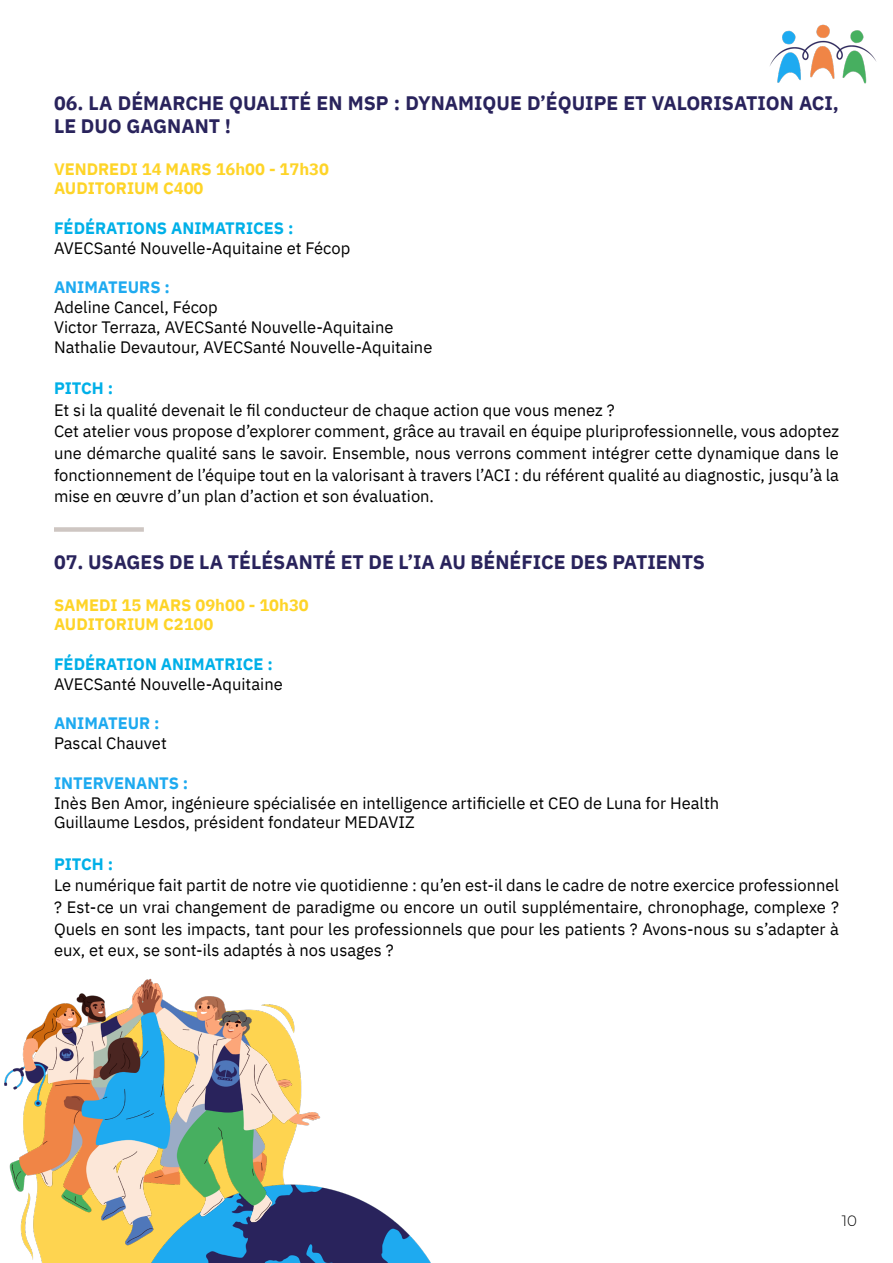
<style>
.page{position:relative;width:893px;height:1263px;background:#fff}
.page>*{position:absolute;margin:0;border:0;box-sizing:border-box;transform-origin:0 0}
.t1{font:700 19.5px/23.4px "IBM Plex Sans";color:#29235c}
.t2{font:16.5px/21.6px "IBM Plex Sans";color:#000}
.t3{font:700 16.5px/19.8px "IBM Plex Sans";color:#fed428}
.t4{font:700 16.5px "IBM Plex Sans";color:#00b0e8}
.t5{font:700 16.5px "IBM Plex Sans";color:#1eaaf0}
.t6{font:300 15px "Montserrat";color:#000}
</style>
<div class="page">
<img style="left:770px;top:24px;width:107px;height:60px">
<img style="left:125px;top:1188px;width:306px;height:75px">
<img style="left:4px;top:978px;width:324px;height:273px">
<div style="left:54px;top:527px;width:90px;height:5px;background:#cec6c2"></div>
<p class="t1" style="left:54px;top:90px;width:786px">06. LA DÉMARCHE QUALITÉ EN MSP : DYNAMIQUE D’ÉQUIPE ET VALORISATION ACI,<br>LE DUO GAGNANT !</p>
<p class="t3" style="left:54px;top:157px;width:276px">VENDREDI 14 MARS 16h00 - 17h30<br>AUDITORIUM C400</p>
<p class="t4" style="left:54px;top:215px;width:241px">FÉDÉRATIONS ANIMATRICES :</p>
<p class="t2" style="left:54px;top:236px;width:298px">AVECSanté Nouvelle-Aquitaine et Fécop</p>
<p class="t5" style="left:54px;top:274px;width:117px">ANIMATEURS :</p>
<p class="t2" style="left:54px;top:296px;width:380px;line-height:19.8px">Adeline Cancel, Fécop<br>Victor Terraza, AVECSanté Nouvelle-Aquitaine<br>Nathalie Devautour, AVECSanté Nouvelle-Aquitaine</p>
<p class="t4" style="left:54px;top:375px;width:61px">PITCH :</p>
<p class="t2" style="left:54px;top:398px;width:786px">Et si la qualité devenait le fil conducteur de chaque action que vous menez ?<br>Cet atelier vous propose d’explorer comment, grâce au travail en équipe pluriprofessionnelle, vous adoptez une démarche qualité sans le savoir. Ensemble, nous verrons comment intégrer cette dynamique dans le fonctionnement de l’équipe tout en la valorisant à travers l’ACI : du référent qualité au diagnostic, jusqu’à la mise en œuvre d’un plan d’action et son évaluation.</p>
<p class="t1" style="left:54px;top:549px;width:652px">07. USAGES DE LA TÉLÉSANTÉ ET DE L’IA AU BÉNÉFICE DES PATIENTS</p>
<p class="t3" style="left:54px;top:593px;width:256px">SAMEDI 15 MARS 09h00 - 10h30<br>AUDITORIUM C2100</p>
<p class="t4" style="left:54px;top:651px;width:220px">FÉDÉRATION ANIMATRICE :</p>
<p class="t2" style="left:54px;top:672px;width:230px">AVECSanté Nouvelle-Aquitaine</p>
<p class="t5" style="left:54px;top:710px;width:107px">ANIMATEUR :</p>
<p class="t2" style="left:54px;top:731px;width:114px">Pascal Chauvet</p>
<p class="t5" style="left:54px;top:770px;width:136px">INTERVENANTS :</p>
<p class="t2" style="left:54px;top:791px;width:667px;line-height:19.8px">Inès Ben Amor, ingénieure spécialisée en intelligence artificielle et CEO de Luna for Health<br>Guillaume Lesdos, président fondateur MEDAVIZ</p>
<p class="t4" style="left:54px;top:851px;width:61px">PITCH :</p>
<p class="t2" style="left:54px;top:873px;width:786px;text-align:justify">Le numérique fait partit de notre vie quotidienne : qu’en est-il dans le cadre de notre exercice professionnel ? Est-ce un vrai changement de paradigme ou encore un outil supplémentaire, chronophage, complexe ?<br>Quels en sont les impacts, tant pour les professionnels que pour les patients ? Avons-nous su s’adapter à eux, et eux, se sont-ils adaptés à nos usages ?</p>
<p class="t6" style="left:842px;top:1210px;width:17px">10</p>
</div>
